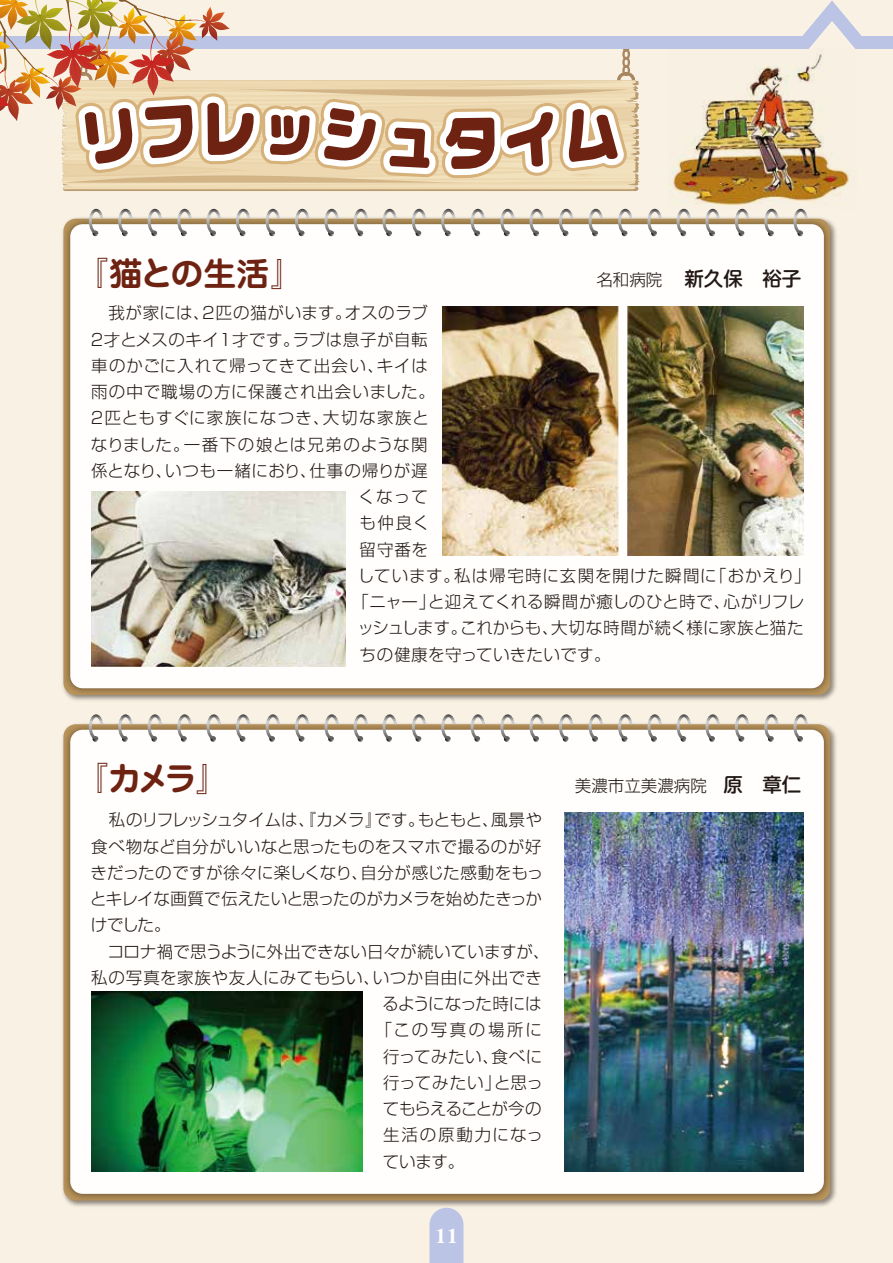
<style>
.page{position:relative;width:893px;height:1263px;background:#f9f2e4}
.page>*{position:absolute;margin:0;border:0;box-sizing:border-box;transform-origin:0 0}
.t1{font:700 33px "Jun 501 Pro";letter-spacing:-.075em;color:#6e2211}
.t2{font:700 21px "STIX General";color:#fff}
.t3{font:500 19.5px "Shin M Go Pro";color:#221815}
.t4{font:300 16.5px "Shin Go Pro";letter-spacing:.02em;color:#221815}
.t5{font:300 16.5px "Shin Go Pro";letter-spacing:.055em;color:#221815}
.t6{font:300 16.5px "Shin Go Pro";letter-spacing:.05em;color:#221815}
.t7{font:300 16.5px "Shin Go Pro";letter-spacing:-.035em;color:#221815}
.t8{font:300 16.5px "Shin Go Pro";letter-spacing:-.02em;color:#221815}
.t9{font:300 16.5px "Shin Go Pro";letter-spacing:.065em;color:#221815}
.t10{font:300 16.5px "Shin Go Pro";color:#221815}
.t11{font:300 16.5px "Shin Go Pro";letter-spacing:-.045em;color:#221815}
.t12{font:300 16.5px "Shin Go Pro";letter-spacing:-.05em;color:#221815}
.t13{font:300 16.5px "Shin Go Pro";letter-spacing:.155em;color:#221815}
.t14{font:300 16.5px "Shin Go Pro";letter-spacing:.11em;color:#221815}
.s1{font-family:"Shin Go Pro";font-weight:300;font-size:16.5px}
.s2{font-family:"Shin M Go Pro";font-weight:500;font-size:19.5px}
</style>
<div class="page">
<hr style="left:0;top:0;width:1px;height:1263px;background:#bfbfbf">
<img style="left:62px;top:217px;width:772px;height:482px">
<div style="left:70px;top:224px;width:754px;height:464px;background:#fffefc;border-radius:12px"></div>
<svg style="left:89px;top:209px;width:14px;height:27px"></svg>
<svg style="left:118px;top:209px;width:15px;height:27px"></svg>
<svg style="left:148px;top:209px;width:14px;height:27px"></svg>
<svg style="left:177px;top:209px;width:15px;height:27px"></svg>
<svg style="left:207px;top:209px;width:14px;height:27px"></svg>
<svg style="left:236px;top:209px;width:14px;height:27px"></svg>
<svg style="left:266px;top:209px;width:14px;height:27px"></svg>
<svg style="left:295px;top:209px;width:14px;height:27px"></svg>
<svg style="left:324px;top:209px;width:15px;height:27px"></svg>
<svg style="left:354px;top:209px;width:14px;height:27px"></svg>
<svg style="left:382px;top:209px;width:15px;height:27px"></svg>
<svg style="left:412px;top:209px;width:14px;height:27px"></svg>
<svg style="left:441px;top:209px;width:15px;height:27px"></svg>
<svg style="left:471px;top:209px;width:14px;height:27px"></svg>
<svg style="left:500px;top:209px;width:15px;height:27px"></svg>
<svg style="left:529px;top:209px;width:15px;height:27px"></svg>
<svg style="left:559px;top:209px;width:14px;height:27px"></svg>
<svg style="left:589px;top:209px;width:14px;height:27px"></svg>
<svg style="left:618px;top:209px;width:14px;height:27px"></svg>
<svg style="left:647px;top:209px;width:15px;height:27px"></svg>
<svg style="left:677px;top:210px;width:14px;height:26px"></svg>
<svg style="left:705px;top:210px;width:15px;height:26px"></svg>
<svg style="left:735px;top:210px;width:14px;height:26px"></svg>
<svg style="left:764px;top:210px;width:15px;height:26px"></svg>
<svg style="left:793px;top:210px;width:15px;height:26px"></svg>
<img style="left:62px;top:722px;width:772px;height:482px">
<div style="left:70px;top:730px;width:754px;height:464px;background:#fffefc;border-radius:12px"></div>
<svg style="left:89px;top:714px;width:14px;height:28px"></svg>
<svg style="left:118px;top:714px;width:15px;height:28px"></svg>
<svg style="left:148px;top:714px;width:14px;height:28px"></svg>
<svg style="left:177px;top:714px;width:15px;height:28px"></svg>
<svg style="left:207px;top:714px;width:14px;height:28px"></svg>
<svg style="left:236px;top:714px;width:14px;height:28px"></svg>
<svg style="left:266px;top:714px;width:14px;height:28px"></svg>
<svg style="left:295px;top:714px;width:14px;height:28px"></svg>
<svg style="left:324px;top:714px;width:15px;height:28px"></svg>
<svg style="left:354px;top:714px;width:14px;height:28px"></svg>
<svg style="left:382px;top:714px;width:15px;height:28px"></svg>
<svg style="left:412px;top:714px;width:14px;height:28px"></svg>
<svg style="left:441px;top:714px;width:15px;height:28px"></svg>
<svg style="left:471px;top:714px;width:14px;height:28px"></svg>
<svg style="left:500px;top:714px;width:15px;height:28px"></svg>
<svg style="left:529px;top:714px;width:15px;height:28px"></svg>
<svg style="left:559px;top:714px;width:14px;height:28px"></svg>
<svg style="left:589px;top:714px;width:14px;height:28px"></svg>
<svg style="left:618px;top:714px;width:14px;height:28px"></svg>
<svg style="left:647px;top:714px;width:15px;height:28px"></svg>
<svg style="left:677px;top:714px;width:14px;height:28px"></svg>
<svg style="left:705px;top:714px;width:15px;height:28px"></svg>
<svg style="left:735px;top:714px;width:14px;height:28px"></svg>
<svg style="left:764px;top:714px;width:15px;height:28px"></svg>
<svg style="left:793px;top:714px;width:15px;height:28px"></svg>
<img style="left:564px;top:813px;width:239px;height:359px">
<img style="left:91px;top:991px;width:271px;height:181px">
<img style="left:628px;top:306px;width:175px;height:249px">
<img style="left:442px;top:306px;width:176px;height:249px">
<img style="left:91px;top:491px;width:254px;height:175px">
<img style="left:681px;top:199px;width:139px;height:11px">
<svg style="left:0;top:0;width:893px;height:199px"></svg>
<svg style="left:429px;top:1208px;width:34px;height:55px;background:#bfc7e3"></svg>
<p class="t1" style="left:75px;top:247px;width:230px">『猫との生活』</p>
<p class="t3" style="left:596px;top:263px;width:206px"><span class="s1">名和病院 　</span>新久保　裕子</p>
<p class="t4" style="left:91px;top:299px;width:338px">　我が家には、2匹の猫がいます。オスのラブ</p>
<p class="t4" style="left:89px;top:326px;width:340px">２才とメスのキイ１才です。ラブは息子が自転</p>
<p class="t6" style="left:91px;top:352px;width:338px">車のかごに入れて帰ってきて出会い、キイは</p>
<p class="t6" style="left:91px;top:378px;width:345px">雨の中で職場の方に保護され出会いました。</p>
<p class="t9" style="left:89px;top:404px;width:342px">２匹ともすぐに家族になつき、大切な家族と</p>
<p class="t5" style="left:91px;top:431px;width:338px">なりました。一番下の娘とは兄弟のような関</p>
<p class="t4" style="left:91px;top:457px;width:338px">係となり、いつも一緒におり、仕事の帰りが遅</p>
<p class="t4" style="left:358px;top:483px;width:71px">くなって</p>
<p class="t4" style="left:359px;top:509px;width:71px">も仲良く</p>
<p class="t4" style="left:360px;top:536px;width:70px">留守番を</p>
<p class="t5" style="left:358px;top:562px;width:455px">しています。私は帰宅時に玄関を開けた瞬間に「おかえり」</p>
<p class="t4" style="left:352px;top:588px;width:454px">「ニャー」と迎えてくれる瞬間が癒しのひと時で、心がリフレ</p>
<p class="t4" style="left:357px;top:614px;width:448px">ッシュします。これからも、大切な時間が続く様に家族と猫た</p>
<p class="t4" style="left:359px;top:641px;width:253px">ちの健康を守っていきたいです。</p>
<p class="t1" style="left:75px;top:753px;width:156px">『カメラ』</p>
<p class="t7" style="left:109px;top:806px;width:435px">私のリフレッシュタイムは、『カメラ』です。もともと、風景や</p>
<p class="t4" style="left:91px;top:833px;width:452px">食べ物など自分がいいなと思ったものをスマホで撮るのが好</p>
<p class="t4" style="left:91px;top:859px;width:454px">きだったのですが徐々に楽しくなり、自分が感じた感動をもっ</p>
<p class="t8" style="left:90px;top:885px;width:453px">とキレイな画質で伝えたいと思ったのがカメラを始めたきっか</p>
<p class="t4" style="left:91px;top:911px;width:81px">けでした。</p>
<p class="t4" style="left:91px;top:938px;width:460px">　コロナ禍で思うように外出できない日々が続いていますが、</p>
<p class="t4" style="left:91px;top:964px;width:452px">私の写真を家族や友人にみてもらい、いつか自由に外出でき</p>
<p class="t11" style="left:382px;top:990px;width:161px">るようになった時には</p>
<p class="t13" style="left:375px;top:1016px;width:168px">「この写真の場所に</p>
<p class="t4" style="left:383px;top:1043px;width:161px">行ってみたい、食べに</p>
<p class="t4" style="left:383px;top:1069px;width:162px">行ってみたい」と思っ</p>
<p class="t12" style="left:383px;top:1095px;width:160px">てもらえることが今の</p>
<p class="t14" style="left:383px;top:1121px;width:162px">生活の原動力になっ</p>
<p class="t4" style="left:383px;top:1148px;width:83px">ています。</p>
<p class="t2" style="left:435px;top:1220px;width:24px">11</p>
<p class="t10" style="left:575px;top:772px;width:228px">美濃市立美濃病院　<span class="s2">原　章仁</span></p>
</div>
